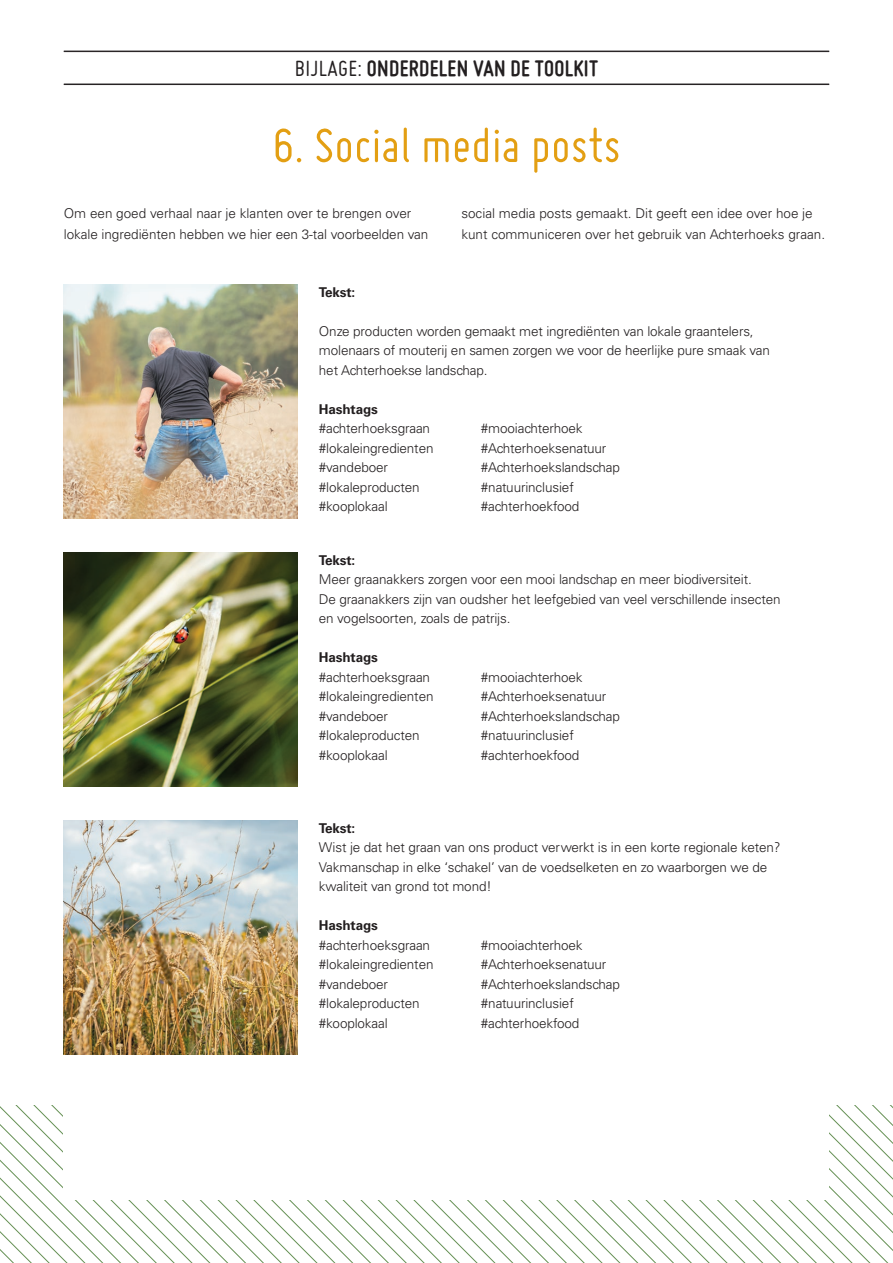
<style>
.page{position:relative;width:893px;height:1263px;background:#fff}
.page>*{position:absolute;margin:0;border:0;box-sizing:border-box;transform-origin:0 0}
.t1{font:52.5px "Miso";color:#e39f13}
.t2{font:700 24px "Miso";letter-spacing:.015em;color:#231f20}
.t3{font:300 13.5px/19.5px "Univers LT Std";letter-spacing:-.01em;color:#231f20}
.t4{font:700 13.5px "Univers LT Std";letter-spacing:-.01em;color:#231f20}
.s1{font-weight:400}
</style>
<div class="page">
<svg style="left:0;top:1106px;width:893px;height:157px"></svg>
<div style="left:64px;top:1042px;width:765px;height:157px;background:#fff"></div>
<img style="left:64px;top:285px;width:234px;height:234px">
<img style="left:64px;top:553px;width:234px;height:234px">
<img style="left:64px;top:821px;width:234px;height:233px">
<hr style="left:64px;top:51px;width:765px;height:1px;background:#231f20">
<hr style="left:64px;top:84px;width:765px;height:1px;background:#231f20">
<h2 class="t2" style="left:295px;top:54px;width:305px"><span class="s1">BIJLAGE:</span> ONDERDELEN VAN DE TOOLKIT</h2>
<h1 class="t1" style="left:272px;top:116px;width:350px">6. Social media posts</h1>
<p class="t3" style="left:64px;top:203px;width:366px;line-height:21px">Om een goed verhaal naar je klanten over te brengen over lokale ingrediënten hebben we hier een 3-tal voorbeelden van</p>
<p class="t3" style="left:461px;top:203px;width:365px;line-height:21px">social media posts gemaakt. Dit geeft een idee over hoe je kunt communiceren over het gebruik van Achterhoeks graan.</p>
<p class="t4" style="left:319px;top:284px;width:38px">Tekst:</p>
<p class="t3" style="left:319px;top:321px;width:453px">Onze producten worden gemaakt met ingrediënten van lokale graantelers, molenaars of mouterij en samen zorgen we voor de heerlijke pure smaak van het Achterhoekse landschap.</p>
<p class="t4" style="left:319px;top:401px;width:61px">Hashtags</p>
<p class="t3" style="left:319px;top:419px;width:113px">#achterhoeksgraan</p>
<p class="t3" style="left:481px;top:419px;width:103px">#mooiachterhoek</p>
<p class="t3" style="left:319px;top:438px;width:116px">#lokaleingredienten</p>
<p class="t3" style="left:481px;top:438px;width:127px">#Achterhoeksenatuur</p>
<p class="t3" style="left:319px;top:458px;width:71px">#vandeboer</p>
<p class="t3" style="left:481px;top:458px;width:140px">#Achterhoekslandschap</p>
<p class="t3" style="left:319px;top:477px;width:102px">#lokaleproducten</p>
<p class="t3" style="left:481px;top:477px;width:94px">#natuurinclusief</p>
<p class="t3" style="left:319px;top:497px;width:70px">#kooplokaal</p>
<p class="t3" style="left:481px;top:497px;width:100px">#achterhoekfood</p>
<p class="t4" style="left:319px;top:552px;width:38px">Tekst:</p>
<p class="t3" style="left:319px;top:570px;width:463px">Meer graanakkers zorgen voor een mooi landschap en meer biodiversiteit.<br>De graanakkers zijn van oudsher het leefgebied van veel verschillende insecten en vogelsoorten, zoals de patrijs.</p>
<p class="t4" style="left:319px;top:649px;width:61px">Hashtags</p>
<p class="t3" style="left:319px;top:667px;width:113px">#achterhoeksgraan</p>
<p class="t3" style="left:481px;top:667px;width:103px">#mooiachterhoek</p>
<p class="t3" style="left:319px;top:687px;width:116px">#lokaleingredienten</p>
<p class="t3" style="left:481px;top:687px;width:127px">#Achterhoeksenatuur</p>
<p class="t3" style="left:319px;top:706px;width:71px">#vandeboer</p>
<p class="t3" style="left:481px;top:706px;width:140px">#Achterhoekslandschap</p>
<p class="t3" style="left:319px;top:726px;width:102px">#lokaleproducten</p>
<p class="t3" style="left:481px;top:726px;width:94px">#natuurinclusief</p>
<p class="t3" style="left:319px;top:745px;width:70px">#kooplokaal</p>
<p class="t3" style="left:481px;top:745px;width:100px">#achterhoekfood</p>
<p class="t4" style="left:319px;top:820px;width:38px">Tekst:</p>
<p class="t3" style="left:319px;top:837px;width:463px">Wist je dat het graan van ons product verwerkt is in een korte regionale keten?<br>Vakmanschap in elke ‘schakel’ van de voedselketen en zo waarborgen we de kwaliteit van grond tot mond!</p>
<p class="t4" style="left:319px;top:917px;width:61px">Hashtags</p>
<p class="t3" style="left:319px;top:935px;width:113px">#achterhoeksgraan</p>
<p class="t3" style="left:481px;top:935px;width:103px">#mooiachterhoek</p>
<p class="t3" style="left:319px;top:954px;width:116px">#lokaleingredienten</p>
<p class="t3" style="left:481px;top:954px;width:127px">#Achterhoeksenatuur</p>
<p class="t3" style="left:319px;top:974px;width:71px">#vandeboer</p>
<p class="t3" style="left:481px;top:974px;width:140px">#Achterhoekslandschap</p>
<p class="t3" style="left:319px;top:993px;width:102px">#lokaleproducten</p>
<p class="t3" style="left:481px;top:993px;width:94px">#natuurinclusief</p>
<p class="t3" style="left:319px;top:1013px;width:70px">#kooplokaal</p>
<p class="t3" style="left:481px;top:1013px;width:100px">#achterhoekfood</p>
</div>
